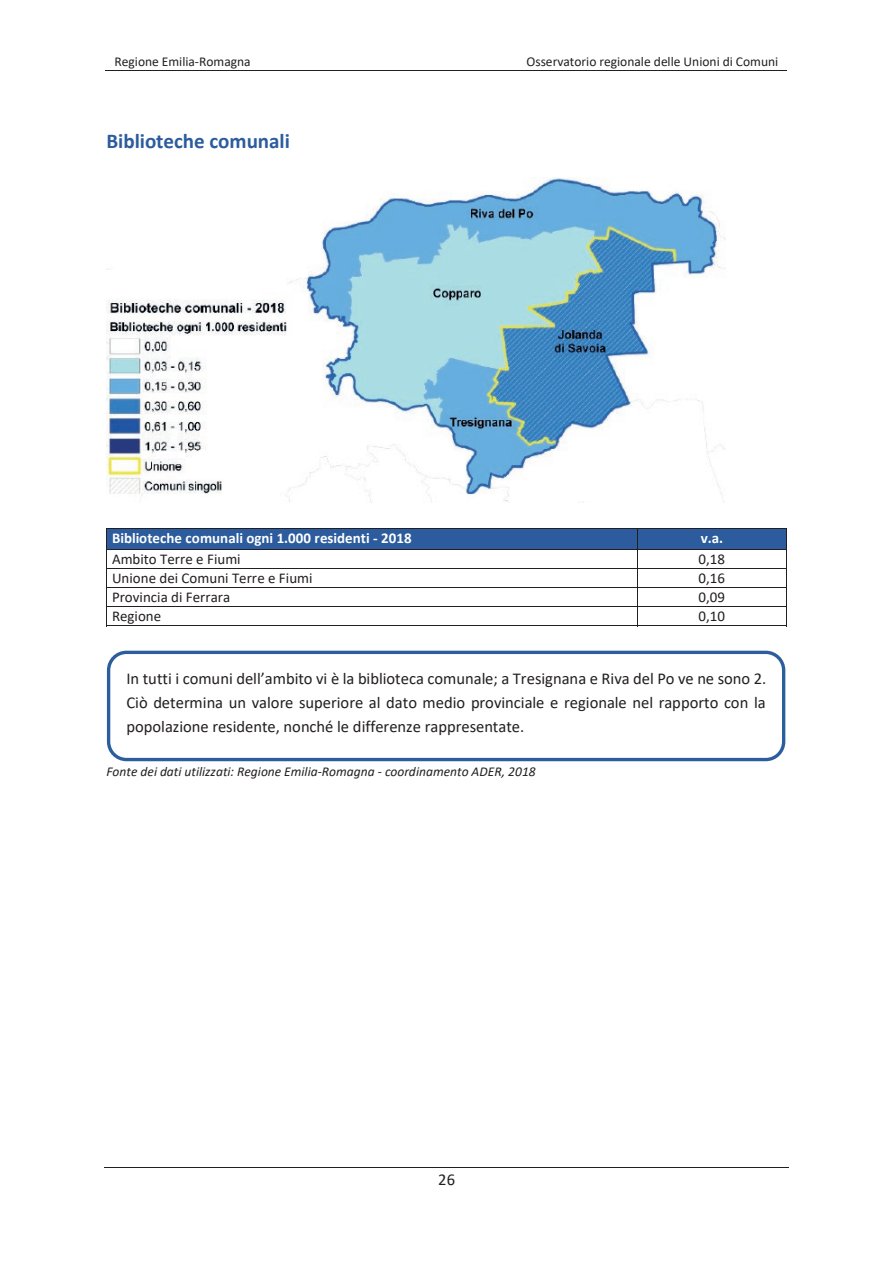
<style>
.page{position:relative;width:893px;height:1263px;background:#fff}
.page>*{position:absolute;margin:0;border:0;box-sizing:border-box;transform-origin:0 0}
.t1{font:700 21px "Calibri";color:#2c5c9d}
.t2{font:16.5px/24px "Calibri";color:#231f20;text-align:justify}
.t3{font:15px "Calibri";color:#231f20}
.t4{font:700 15px "Calibri";letter-spacing:.005em;color:#fff}
.t5{font:italic 13.5px "Calibri";color:#231f20}
.t6{font:13.5px "Calibri";color:#231f20}
</style>
<div class="page">
<hr style="left:105px;top:70px;width:342px;height:1px;background:#231f20">
<hr style="left:446px;top:70px;width:341px;height:1px;background:#231f20">
<hr style="left:104px;top:1167px;width:685px;height:1px;background:#231f20">
<div style="left:107px;top:528px;width:530px;height:21px;background:#2c5c9d"></div>
<div style="left:638px;top:528px;width:148px;height:21px;background:#2c5c9d"></div>
<hr style="left:106px;top:528px;width:531px;height:1px;background:#231f20">
<hr style="left:637px;top:528px;width:149px;height:1px;background:#231f20">
<hr style="left:106px;top:549px;width:531px;height:1px;background:#231f20">
<hr style="left:637px;top:549px;width:149px;height:1px;background:#231f20">
<hr style="left:106px;top:568px;width:531px;height:1px;background:#231f20">
<hr style="left:637px;top:568px;width:149px;height:1px;background:#231f20">
<hr style="left:106px;top:587px;width:531px;height:1px;background:#231f20">
<hr style="left:637px;top:587px;width:149px;height:1px;background:#231f20">
<hr style="left:106px;top:606px;width:531px;height:1px;background:#231f20">
<hr style="left:637px;top:606px;width:149px;height:1px;background:#231f20">
<svg style="left:106px;top:529px;width:1px;height:96px"></svg>
<hr style="left:106px;top:625px;width:531px;height:1px;background:#231f20">
<svg style="left:637px;top:529px;width:1px;height:97px"></svg>
<hr style="left:638px;top:625px;width:148px;height:1px;background:#231f20">
<svg style="left:786px;top:528px;width:1px;height:98px"></svg>
<img style="left:106px;top:177px;width:619px;height:326px">
<div style="left:107px;top:651px;width:678px;height:110px;border:3px solid #2c5e9d;border-radius:18px"></div>
<div style="left:106px;top:271px;width:156px;height:27px;background:#fff"></div>
<p class="t6" style="left:115px;top:52px;width:138px">Regione Emilia-Romagna</p>
<p class="t6" style="left:526px;top:52px;width:253px">Osservatorio regionale delle Unioni di Comuni</p>
<p class="t1" style="left:106px;top:126px;width:185px">Biblioteche comunali</p>
<p class="t4" style="left:112px;top:527px;width:301px">Biblioteche comunali ogni 1.000 residenti - 2018</p>
<p class="t4" style="left:701px;top:527px;width:24px">v.a.</p>
<p class="t3" style="left:112px;top:549px;width:130px">Ambito Terre e Fiumi</p>
<p class="t3" style="left:699px;top:549px;width:28px">0,18</p>
<p class="t3" style="left:112px;top:568px;width:202px">Unione dei Comuni Terre e Fiumi</p>
<p class="t3" style="left:699px;top:568px;width:28px">0,16</p>
<p class="t3" style="left:112px;top:587px;width:120px">Provincia di Ferrara</p>
<p class="t3" style="left:699px;top:587px;width:28px">0,09</p>
<p class="t3" style="left:112px;top:606px;width:51px">Regione</p>
<p class="t3" style="left:699px;top:606px;width:28px">0,10</p>
<p class="t2" style="left:126px;top:666px;width:641px">In tutti i comuni dell’ambito vi è la biblioteca comunale; a Tresignana e Riva del Po ve ne sono 2.<br>Ciò determina un valore superiore al dato medio provinciale e regionale nel rapporto con la popolazione residente, nonché le differenze rappresentate.</p>
<p class="t5" style="left:106px;top:762px;width:431px">Fonte dei dati utilizzati: Regione Emilia-Romagna - coordinamento ADER, 2018</p>
<p class="t2" style="left:438px;top:1167px;width:18px">26</p>
</div>
